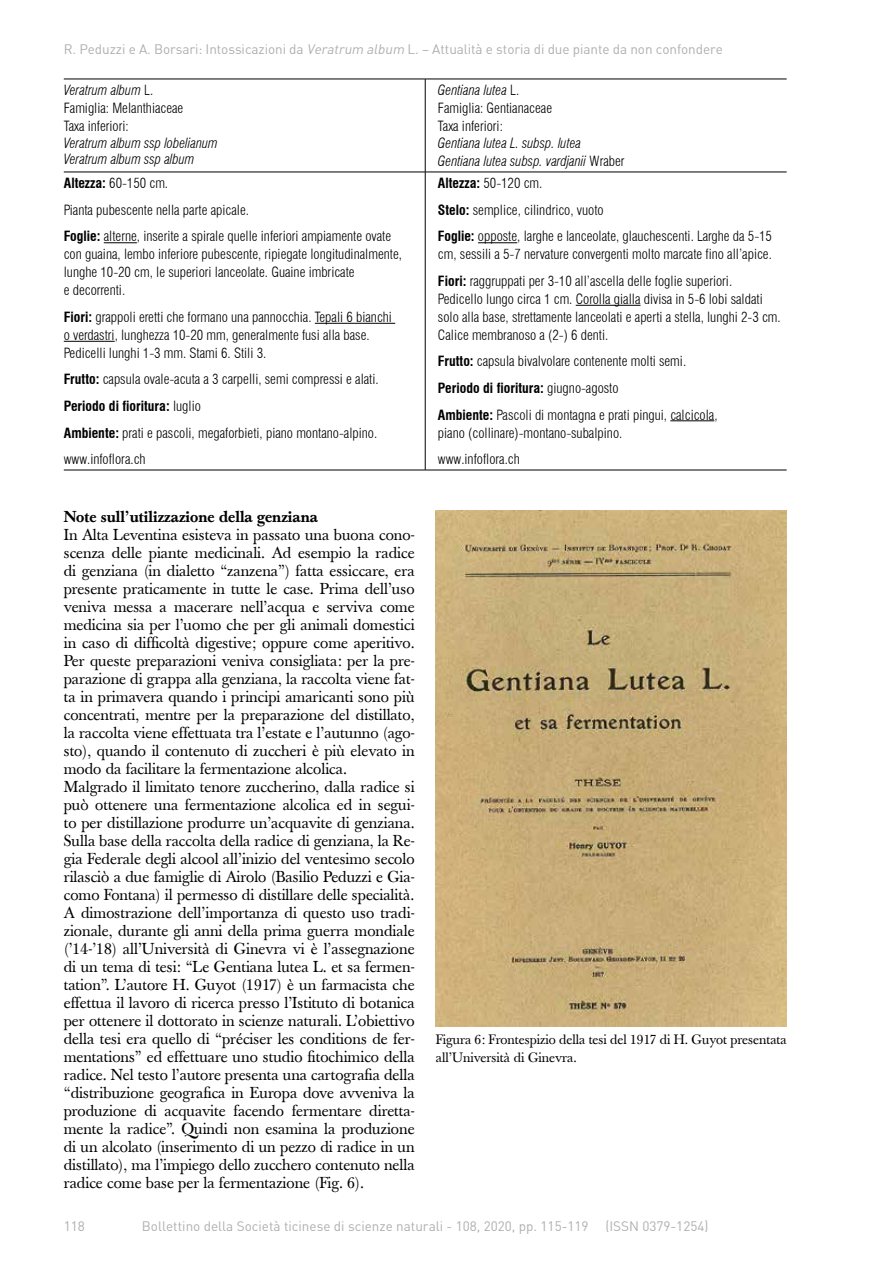
<style>
.page{position:relative;width:893px;height:1263px;background:#fff}
.page>*{position:absolute;margin:0;border:0;box-sizing:border-box;transform-origin:0 0}
.t1{font:15.75px/18px "Baskerville";color:#000}
.t2{font:500 15.75px "Baskerville";color:#000}
.t3{font:300 condensed 13.8px/26.5px "Swiss 721 BT";color:#000}
.t4{font:italic 300 condensed 13.8px/16.5px "Swiss 721 BT";color:#000}
.t5{font:13.5px "DIN Bek";color:#aeaeae}
.t6{font:13.5px/18px "Baskerville";color:#000}
.s1{font-style:italic}
.s2{font-weight:700}
.s3{font-style:normal}
</style>
<div class="page">
<hr style="left:64px;top:79px;width:361px;height:1px;background:#000">
<hr style="left:425px;top:79px;width:362px;height:1px;background:#000">
<hr style="left:425px;top:79px;width:1px;height:93px;background:#000">
<hr style="left:64px;top:172px;width:361px;height:1px;background:#000">
<hr style="left:425px;top:172px;width:362px;height:1px;background:#000">
<hr style="left:425px;top:172px;width:1px;height:298px;background:#000">
<hr style="left:64px;top:470px;width:361px;height:1px;background:#000">
<hr style="left:425px;top:470px;width:362px;height:1px;background:#000">
<hr style="left:104px;top:242px;width:33px;height:1px;background:#000">
<hr style="left:315px;top:323px;width:80px;height:1px;background:#000">
<hr style="left:64px;top:341px;width:51px;height:1px;background:#000">
<hr style="left:478px;top:242px;width:39px;height:1px;background:#000">
<hr style="left:576px;top:305px;width:64px;height:1px;background:#000">
<hr style="left:670px;top:420px;width:44px;height:1px;background:#000">
<img style="left:436px;top:511px;width:351px;height:515px">
<p class="t5" style="left:64px;top:41px;width:661px">R. Peduzzi e A. Borsari: Intossicazioni da <span class="s1">Veratrum album</span> L. – Attualità e storia di due piante da non confondere</p>
<p class="t3" style="left:64px;top:81px;width:121px;line-height:18px"><span class="s1">Veratrum album</span> L.<br>Famiglia: Melanthiaceae<br>Taxa inferiori:</p>
<p class="t4" style="left:64px;top:135px;width:156px">Veratrum album ssp lobelianum<br>Veratrum album ssp album</p>
<p class="t3" style="left:64px;top:170px;width:329px"><span class="s2">Altezza:</span> 60-150 cm.<br>Pianta pubescente nella parte apicale.<br><span class="s2">Foglie:</span> alterne, inserite a spirale quelle inferiori ampiamente ovate</p>
<p class="t3" style="left:64px;top:245px;width:340px;line-height:18px">con guaina, lembo inferiore pubescente, ripiegate longitudinalmente, lunghe 10-20 cm, le superiori lanceolate. Guaine imbricate<br>e decorrenti.</p>
<p class="t3" style="left:64px;top:308px;width:330px;line-height:18px"><span class="s2">Fiori:</span> grappoli eretti che formano una pannocchia. Tepali 6 bianchi o verdastri, lunghezza 10-20 mm, generalmente fusi alla base.<br>Pedicelli lunghi 1-3 mm. Stami 6. Stili 3.</p>
<p class="t3" style="left:64px;top:366px;width:316px"><span class="s2">Frutto:</span> capsula ovale-acuta a 3 carpelli, semi compressi e alati.<br><span class="s2">Periodo di fioritura:</span> luglio<br><span class="s2">Ambiente:</span> prati e pascoli, megaforbieti, piano montano-alpino. www.infoflora.ch</p>
<p class="t2" style="left:64px;top:507px;width:256px">Note sull’utilizzazione della genziana</p>
<p class="t1" style="left:64px;top:526px;width:352px">In Alta Leventina esisteva in passato una buona cono&shy;scenza delle piante medicinali. Ad esempio la radice di genziana (in dialetto “zanzena”) fatta essiccare, era presente praticamente in tutte le case. Prima dell’uso veniva messa a macerare nell’acqua e serviva come medicina sia per l’uomo che per gli animali domestici in caso di difficoltà digestive; oppure come aperitivo.<br>Per queste preparazioni veniva consigliata: per la pre&shy;parazione di grappa alla genziana, la raccolta viene fat&shy;ta in primavera quando i principi amaricanti sono più concentrati, mentre per la preparazione del distillato, la raccolta viene effettuata tra l’estate e l’autunno (ago&shy;sto), quando il contenuto di zuccheri è più elevato in modo da facilitare la fermentazione alcolica.<br>Malgrado il limitato tenore zuccherino, dalla radice si può ottenere una fermentazione alcolica ed in segui&shy;to per distillazione produrre un’acquavite di genziana.<br>Sulla base della raccolta della radice di genziana, la Re&shy;gia Federale degli alcool all’inizio del ventesimo secolo rilasciò a due famiglie di Airolo (Basilio Peduzzi e Gia&shy;como Fontana) il permesso di distillare delle specialità.<br>A dimostrazione dell’importanza di questo uso tradi&shy;zionale, durante gli anni della prima guerra mondiale (’14-’18) all’Università di Ginevra vi è l’assegnazione di un tema di tesi: “Le Gentiana lutea L. et sa fermen&shy;tation”. L’autore H. Guyot (1917) è un farmacista che effettua il lavoro di ricerca presso l’Istituto di botanica per ottenere il dottorato in scienze naturali. L’obiettivo della tesi era quello di “préciser les conditions de fer&shy;mentations” ed effettuare uno studio fitochimico della radice. Nel testo l’autore presenta una cartografia della “distribuzione geografica in Europa dove avveniva la produzione di acquavite facendo fermentare diretta&shy;mente la radice”. Quindi non esamina la produzione di un alcolato (inserimento di un pezzo di radice in un distillato), ma l’impiego dello zucchero contenuto nella radice come base per la fermentazione (Fig. 6).</p>
<p class="t3" style="left:438px;top:81px;width:116px;line-height:18px"><span class="s1">Gentiana lutea</span> L.<br>Famiglia: Gentianaceae<br>Taxa inferiori:</p>
<p class="t4" style="left:438px;top:134px;width:188px;line-height:18px">Gentiana lutea L. subsp. lutea<br>Gentiana lutea subsp. vardjanii <span class="s3">Wraber</span></p>
<p class="t3" style="left:438px;top:170px;width:336px"><span class="s2">Altezza:</span> 50-120 cm.<br><span class="s2">Stelo:</span> semplice, cilindrico, vuoto<br><span class="s2">Foglie:</span> opposte, larghe e lanceolate, glauchescenti. Larghe da 5-15</p>
<p class="t3" style="left:438px;top:241px;width:335px">cm, sessili a 5-7 nervature convergenti molto marcate fino all’apice.<br><span class="s2">Fiori:</span> raggruppati per 3-10 all’ascella delle foglie superiori.</p>
<p class="t3" style="left:438px;top:290px;width:344px;line-height:18px">Pedicello lungo circa 1 cm. Corolla gialla divisa in 5-6 lobi saldati solo alla base, strettamente lanceolati e aperti a stella, lunghi 2-3 cm.<br>Calice membranoso a (2-) 6 denti.</p>
<p class="t3" style="left:438px;top:348px;width:281px"><span class="s2">Frutto:</span> capsula bivalvolare contenente molti semi.<br><span class="s2">Periodo di fioritura:</span> giugno-agosto<br><span class="s2">Ambiente:</span> Pascoli di montagna e prati pingui, calcicola,</p>
<p class="t3" style="left:438px;top:419px;width:186px">piano (collinare)-montano-subalpino. www.infoflora.ch</p>
<p class="t6" style="left:436px;top:1031px;width:352px">Figura 6: Frontespizio della tesi del 1917 di H. Guyot presentata all’Università di Ginevra.</p>
<p class="t5" style="left:64px;top:1217px;width:23px">118</p>
<p class="t5" style="left:142px;top:1217px;width:568px">Bollettino della Società ticinese di scienze naturali - 108, 2020, pp. 115-119 (ISSN 0379-1254)</p>
</div>
